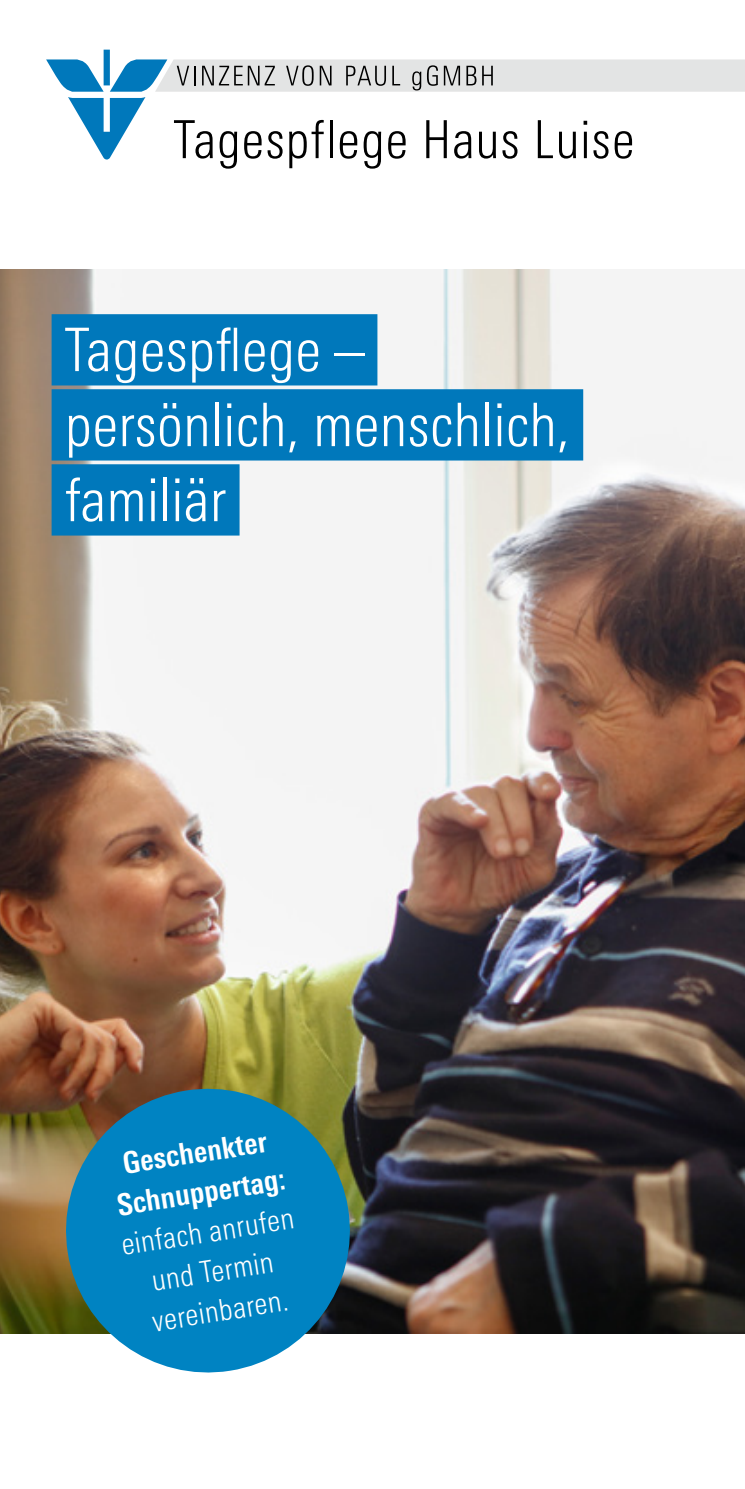
<style>
.page{position:relative;width:745px;height:1489px;background:#fff}
.page>*{position:absolute;margin:0;border:0;box-sizing:border-box;transform-origin:0 0}
.t1{font:300 condensed 60px/75px "Univers Next Pro";color:#fff}
.t2{font:300 condensed 52.5px "Univers Next Pro";letter-spacing:.01em;color:#000}
.t3{font:300 condensed 30px/40px "Univers Next Pro";color:#fff;text-align:center}
.t4{font:700 condensed 30px/40px "Univers Next Pro";color:#fff;text-align:center}
</style>
<div class="page">
<img style="left:0;top:269px;width:744px;height:1063px">
<div style="left:52px;top:314px;width:325px;height:71px;background:#0078bb"></div>
<div style="left:52px;top:389px;width:531px;height:71px;background:#0078bb"></div>
<div style="left:52px;top:464px;width:187px;height:71px;background:#0078bb"></div>
<svg style="left:55px;top:1078px;width:305px;height:295px;background:#2b84a5"></svg>
<svg style="left:46px;top:50px;width:698px;height:109px"></svg>
<p class="t2" style="left:173px;top:109px;width:462px">Tagespflege Haus Luise</p>
<p class="t1" style="left:65px;top:312px;width:506px">Tagespflege – persönlich, menschlich, familiär</p>
<p class="t4" style="left:108px;top:1145px;width:171px;rotate:-9deg">Geschenkter<br>Schnuppertag:</p>
<p class="t3" style="left:118px;top:1224px;width:176px;rotate:-9deg">einfach anrufen und Termin vereinbaren.</p>
</div>
